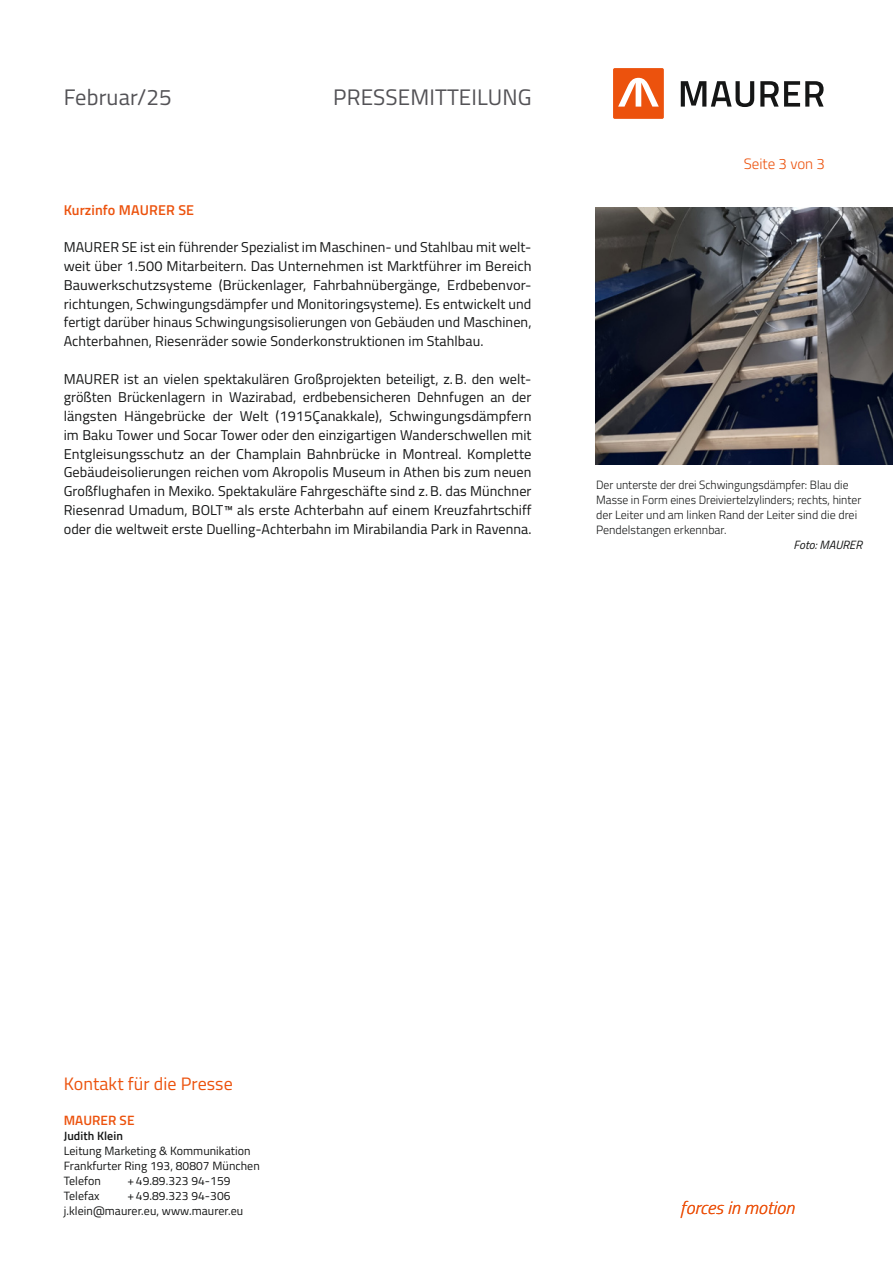
<style>
.page{position:relative;width:893px;height:1263px;background:#fff}
.page>*{position:absolute;margin:0;border:0;box-sizing:border-box;transform-origin:0 0}
.t1{font:22.5px "Titillium";letter-spacing:.005em;color:#535256}
.t2{font:18px "Titillium";letter-spacing:.005em;color:#ec520d}
.t3{font:italic 300 18px "Titillium";letter-spacing:.005em;color:#ec520d}
.t4{font:300 15px "Titillium";color:#ec520d}
.t5{font:14.25px/18.8px "Titillium";letter-spacing:.005em;color:#151616;text-align:justify}
.t6{font:600 14.25px "Titillium";letter-spacing:.005em;color:#ec520d}
.t7{font:600 13.5px "Titillium";letter-spacing:.005em;color:#ec520d}
.t8{font:300 12px/15px "Titillium";color:#151616}
.t9{font:12px/15px "Titillium";letter-spacing:.005em;color:#151616}
.t10{font:600 12px "Titillium";letter-spacing:.005em;color:#151616}
.t11{font:italic 12px "Titillium";color:#151616}
</style>
<div class="page">
<div style="left:613px;top:68px;width:51px;height:51px;background:#ec520d;border-radius:2px"></div>
<svg style="left:681px;top:81px;width:73px;height:26px"></svg>
<svg style="left:760px;top:81px;width:64px;height:26px"></svg>
<svg style="left:618px;top:78px;width:41px;height:29px"></svg>
<img style="left:595px;top:207px;width:298px;height:258px">
<h1 class="t1" style="left:64px;top:81px;width:110px">Februar/25</h1>
<h1 class="t1" style="left:333px;top:81px;width:200px">PRESSEMITTEILUNG</h1>
<p class="t6" style="left:64px;top:199px;width:132px">Kurzinfo MAURER SE</p>
<p class="t5" style="left:64px;top:237px;width:469px">MAURER SE ist ein führender Spezialist im Maschinen- und Stahlbau mit welt&shy;weit über 1.500 Mitarbeitern. Das Unternehmen ist Marktführer im Bereich Bauwerkschutzsysteme (Brückenlager, Fahrbahnübergänge, Erdbebenvor&shy;richtungen, Schwingungsdämpfer und Monitoringsysteme). Es entwickelt und fertigt darüber hinaus Schwingungsisolierungen von Gebäuden und Maschinen, Achterbahnen, Riesenräder sowie Sonderkonstruktionen im Stahlbau.</p>
<p class="t5" style="left:64px;top:368px;width:469px">MAURER ist an vielen spektakulären Großprojekten beteiligt, z.B. den welt&shy;größten Brückenlagern in Wazirabad, erdbebensicheren Dehnfugen an der längsten Hängebrücke der Welt (1915Çanakkale), Schwingungsdämpfern im Baku Tower und Socar Tower oder den einzigartigen Wanderschwellen mit Entgleisungsschutz an der Champlain Bahnbrücke in Montreal. Komplette Gebäudeisolierungen reichen vom Akropolis Museum in Athen bis zum neuen Großflughafen in Mexiko. Spektakuläre Fahrgeschäfte sind z.B. das Münchner Riesenrad Umadum, BOLT™ als erste Achterbahn auf einem Kreuzfahrtschiff oder die weltweit erste Duelling-Achterbahn im Mirabilandia Park in Ravenna.</p>
<p class="t4" style="left:744px;top:152px;width:83px">Seite 3 von 3</p>
<p class="t8" style="left:596px;top:476px;width:267px">Der unterste der drei Schwingungsdämpfer: Blau die Masse in Form eines Dreiviertelzylinders; rechts, hinter der Leiter und am linken Rand der Leiter sind die drei Pendelstangen erkennbar.</p>
<p class="t11" style="left:793px;top:536px;width:70px">Foto: MAURER</p>
<p class="t2" style="left:64px;top:1070px;width:171px">Kontakt für die Presse</p>
<p class="t7" style="left:64px;top:1109px;width:72px">MAURER SE</p>
<p class="t10" style="left:64px;top:1126px;width:61px">Judith Klein</p>
<p class="t9" style="left:64px;top:1142px;width:198px">Leitung Marketing &amp; Kommunikation<br>Frankfurter Ring 193, 80807 München<br>Telefon</p>
<p class="t9" style="left:128px;top:1172px;width:104px">+49.89.323 94-159</p>
<p class="t9" style="left:64px;top:1187px;width:37px">Telefax</p>
<p class="t9" style="left:64px;top:1187px;width:181px;text-indent:64px">+49.89.323 94-306 j.klein@maurer.eu, www.maurer.eu</p>
<p class="t3" style="left:680px;top:1194px;width:115px">forces in motion</p>
</div>
